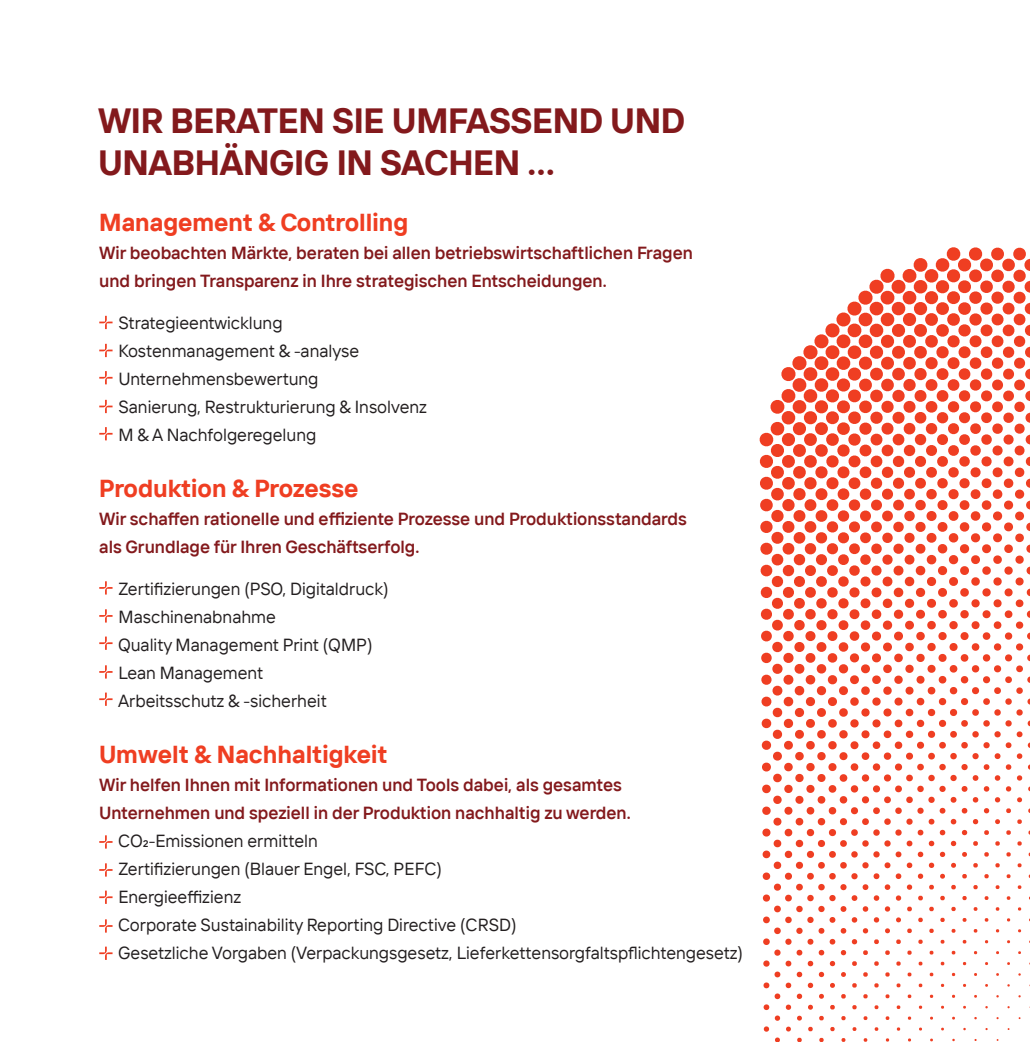
<style>
.page{position:relative;width:1030px;height:1042px;background:#fff}
.page>*{position:absolute;margin:0;border:0;box-sizing:border-box;transform-origin:0 0}
.t1{font:700 35px/42px "TT Interphases Pro";letter-spacing:-.01em;color:#83191c}
.t2{font:700 24.5px "TT Interphases Pro";color:#ef3e22}
.t3{font:17.5px/28px "TT Interphases Pro";color:#231f20}
.t4{font:17.5px/28px "TT Interphases Pro Dm Bd";color:#83191c}
</style>
<div class="page">
<svg style="left:99px;top:427px;width:13px;height:13px"></svg>
<svg style="left:99px;top:692px;width:13px;height:14px"></svg>
<svg style="left:99px;top:946px;width:13px;height:14px"></svg>
<svg style="left:99px;top:316px;width:13px;height:13px"></svg>
<svg style="left:99px;top:581px;width:13px;height:13px"></svg>
<svg style="left:99px;top:835px;width:13px;height:13px"></svg>
<svg style="left:99px;top:344px;width:13px;height:13px"></svg>
<svg style="left:99px;top:609px;width:13px;height:13px"></svg>
<svg style="left:99px;top:863px;width:13px;height:13px"></svg>
<svg style="left:99px;top:371px;width:13px;height:13px"></svg>
<svg style="left:99px;top:636px;width:13px;height:14px"></svg>
<svg style="left:99px;top:890px;width:13px;height:14px"></svg>
<svg style="left:99px;top:400px;width:13px;height:13px"></svg>
<svg style="left:99px;top:665px;width:13px;height:13px"></svg>
<svg style="left:99px;top:919px;width:13px;height:13px"></svg>
<svg style="left:759px;top:247px;width:270px;height:795px"></svg>
<h1 class="t1" style="left:98px;top:99px;width:588px">WIR BERATEN SIE UMFASSEND UND<br>UNABHÄNGIG IN SACHEN ...</h1>
<h2 class="t2" style="left:99px;top:206px;width:310px">Management &amp; Controlling</h2>
<p class="t4" style="left:99px;top:238px;width:595px">Wir beobachten Märkte, beraten bei allen betriebswirtschaftlichen Fragen und bringen Transparenz in Ihre strategischen Entscheidungen.</p>
<p class="t3" style="left:118px;top:309px;width:310px">Strategieentwicklung<br>Kostenmanagement &amp; -analyse<br>Unternehmensbewertung<br>Sanierung, Restrukturierung &amp; Insolvenz<br>M &amp; A Nachfolgeregelung</p>
<h2 class="t2" style="left:99px;top:472px;width:261px">Produktion &amp; Prozesse</h2>
<p class="t4" style="left:99px;top:504px;width:589px">Wir schaffen rationelle und effiziente Prozesse und Produktionsstandards als Grundlage für Ihren Geschäftserfolg.</p>
<p class="t3" style="left:118px;top:575px;width:272px">Zertifizierungen (PSO, Digitaldruck)<br>Maschinenabnahme<br>Quality Management Print (QMP)<br>Lean Management<br>Arbeitsschutz &amp; -sicherheit</p>
<h2 class="t2" style="left:99px;top:738px;width:290px">Umwelt &amp; Nachhaltigkeit</h2>
<p class="t4" style="left:99px;top:770px;width:533px">Wir helfen Ihnen mit Informationen und Tools dabei, als gesamtes<br>Unternehmen und speziell in der Produktion nachhaltig zu werden.</p>
<p class="t3" style="left:118px;top:827px;width:626px">CO2-Emissionen ermitteln<br>Zertifizierungen (Blauer Engel, FSC, PEFC)<br>Energieeffizienz<br>Corporate Sustainability Reporting Directive (CRSD)<br>Gesetzliche Vorgaben (Verpackungsgesetz, Lieferkettensorgfaltspflichtengesetz)</p>
</div>
